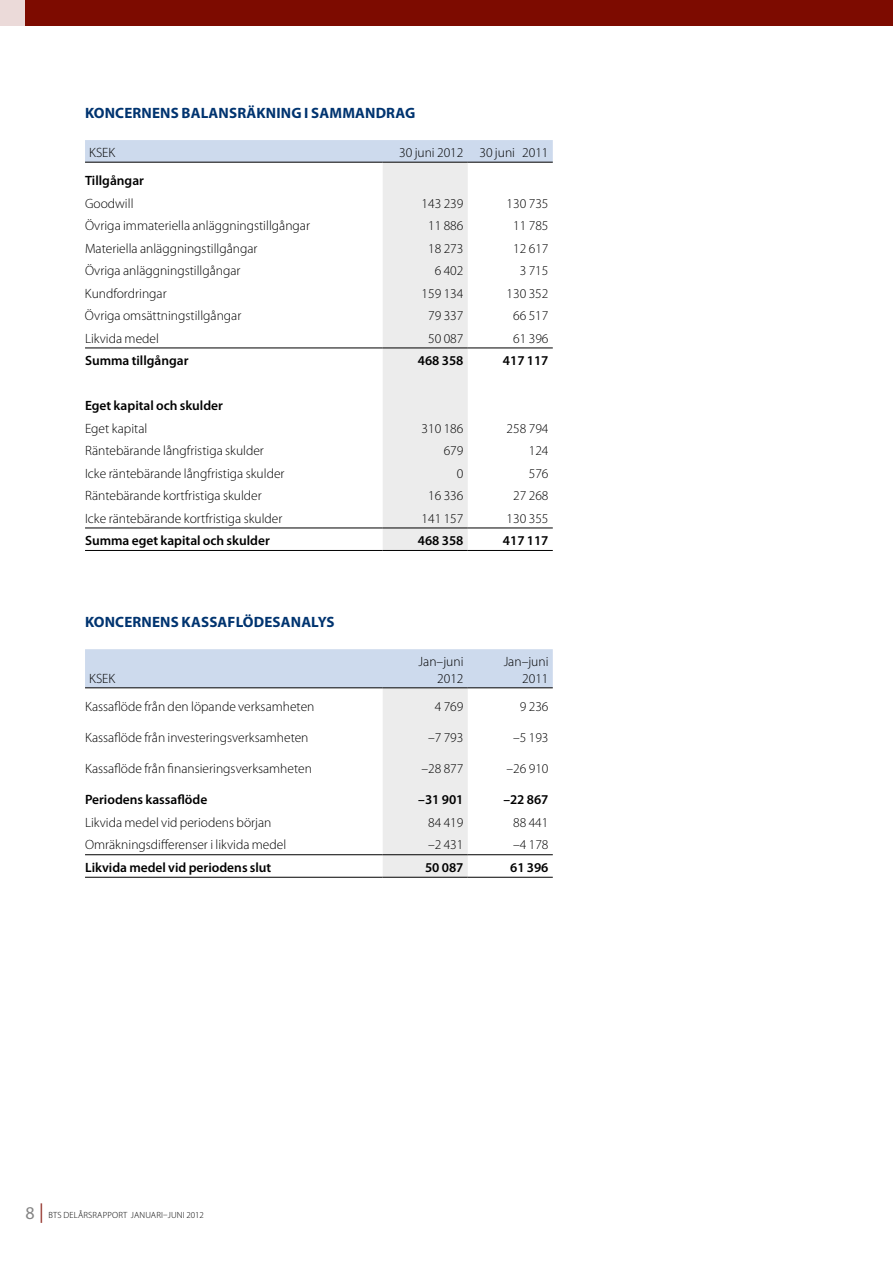
<style>
.page{position:relative;width:893px;height:1263px;background:#fff}
.page>*{position:absolute;margin:0;border:0;box-sizing:border-box;transform-origin:0 0}
.t1{font:700 15px "Myriad Pro";letter-spacing:.01em;color:#003470}
.t2{font:300 13.5px/16.5px "Myriad Pro";color:#000;text-align:right}
.t3{font:600 13.5px "Myriad Pro";color:#000}
.t4{font:300 9px "Myriad Pro";letter-spacing:.02em;color:#000}
.s1{font-weight:400;font-size:18px;color:#848484}
.s2{font-weight:400;font-size:19.5px;color:#94352d}
</style>
<div class="page">
<div style="left:0;top:0;width:26px;height:26px;background:#ebdad9"></div>
<div style="left:26px;top:0;width:867px;height:26px;background:#7d0b00"></div>
<svg style="left:85px;top:140px;width:468px;height:410px"></svg>
<hr style="left:85px;top:162px;width:298px;height:1px;background:#000">
<hr style="left:383px;top:162px;width:85px;height:1px;background:#000">
<hr style="left:468px;top:162px;width:85px;height:1px;background:#000">
<hr style="left:85px;top:348px;width:298px;height:1px;background:#000">
<hr style="left:383px;top:348px;width:85px;height:1px;background:#000">
<hr style="left:468px;top:348px;width:85px;height:1px;background:#000">
<hr style="left:85px;top:528px;width:298px;height:1px;background:#000">
<hr style="left:383px;top:528px;width:85px;height:1px;background:#000">
<hr style="left:468px;top:528px;width:85px;height:1px;background:#000">
<hr style="left:85px;top:550px;width:298px;height:1px;background:#000">
<hr style="left:383px;top:550px;width:85px;height:1px;background:#000">
<hr style="left:468px;top:550px;width:85px;height:1px;background:#000">
<svg style="left:85px;top:649px;width:468px;height:228px"></svg>
<hr style="left:85px;top:687px;width:298px;height:1px;background:#000">
<hr style="left:383px;top:687px;width:85px;height:1px;background:#000">
<hr style="left:468px;top:687px;width:85px;height:1px;background:#000">
<hr style="left:85px;top:854px;width:298px;height:1px;background:#000">
<hr style="left:383px;top:854px;width:85px;height:1px;background:#000">
<hr style="left:468px;top:854px;width:85px;height:1px;background:#000">
<hr style="left:85px;top:877px;width:298px;height:1px;background:#000">
<hr style="left:383px;top:877px;width:85px;height:1px;background:#000">
<hr style="left:468px;top:877px;width:85px;height:1px;background:#000">
<p class="t1" style="left:85px;top:104px;width:332px">KONCERNENS BALANSRÄKNING I SAMMANDRAG</p>
<p class="t2" style="left:89px;top:145px;width:28px">KSEK</p>
<p class="t2" style="left:399px;top:145px;width:151px">30 juni 2012 30 juni 2011</p>
<p class="t3" style="left:85px;top:173px;width:60px">Tillgångar</p>
<p class="t2" style="left:85px;top:195px;width:50px">Goodwill</p>
<p class="t2" style="left:422px;top:195px;width:43px">143 239</p>
<p class="t2" style="left:507px;top:195px;width:43px">130 735</p>
<p class="t2" style="left:85px;top:218px;width:226px">Övriga immateriella anläggningstillgångar</p>
<p class="t2" style="left:428px;top:218px;width:37px">11 886</p>
<p class="t2" style="left:513px;top:218px;width:37px">11 785</p>
<p class="t2" style="left:85px;top:240px;width:174px">Materiella anläggningstillgångar</p>
<p class="t2" style="left:428px;top:240px;width:37px">18 273</p>
<p class="t2" style="left:513px;top:240px;width:37px">12 617</p>
<p class="t2" style="left:85px;top:263px;width:157px">Övriga anläggningstillgångar</p>
<p class="t2" style="left:435px;top:263px;width:30px">6 402</p>
<p class="t2" style="left:520px;top:263px;width:30px">3 715</p>
<p class="t2" style="left:85px;top:285px;width:83px">Kundfordringar</p>
<p class="t2" style="left:422px;top:285px;width:43px">159 134</p>
<p class="t2" style="left:507px;top:285px;width:43px">130 352</p>
<p class="t2" style="left:85px;top:308px;width:158px">Övriga omsättningstillgångar</p>
<p class="t2" style="left:428px;top:308px;width:37px">79 337</p>
<p class="t2" style="left:513px;top:308px;width:37px">66 517</p>
<p class="t2" style="left:85px;top:330px;width:75px">Likvida medel</p>
<p class="t2" style="left:428px;top:330px;width:37px">50 087</p>
<p class="t2" style="left:513px;top:330px;width:37px">61 396</p>
<p class="t3" style="left:85px;top:353px;width:105px">Summa tillgångar</p>
<p class="t3" style="left:418px;top:353px;width:47px">468 358</p>
<p class="t3" style="left:503px;top:353px;width:47px">417 117</p>
<p class="t3" style="left:85px;top:398px;width:139px">Eget kapital och skulder</p>
<p class="t2" style="left:85px;top:420px;width:64px">Eget kapital</p>
<p class="t2" style="left:422px;top:420px;width:43px">310 186</p>
<p class="t2" style="left:507px;top:420px;width:43px">258 794</p>
<p class="t2" style="left:85px;top:443px;width:180px">Räntebärande långfristiga skulder</p>
<p class="t2" style="left:444px;top:443px;width:21px">679</p>
<p class="t2" style="left:529px;top:443px;width:21px">124</p>
<p class="t2" style="left:85px;top:465px;width:201px">Icke räntebärande långfristiga skulder</p>
<p class="t2" style="left:457px;top:465px;width:8px">0</p>
<p class="t2" style="left:529px;top:465px;width:21px">576</p>
<p class="t2" style="left:85px;top:488px;width:178px">Räntebärande kortfristiga skulder</p>
<p class="t2" style="left:428px;top:488px;width:37px">16 336</p>
<p class="t2" style="left:513px;top:488px;width:37px">27 268</p>
<p class="t2" style="left:85px;top:510px;width:199px">Icke räntebärande kortfristiga skulder</p>
<p class="t2" style="left:422px;top:510px;width:43px">141 157</p>
<p class="t2" style="left:507px;top:510px;width:43px">130 355</p>
<p class="t3" style="left:85px;top:533px;width:186px">Summa eget kapital och skulder</p>
<p class="t3" style="left:418px;top:533px;width:47px">468 358</p>
<p class="t3" style="left:503px;top:533px;width:47px">417 117</p>
<p class="t1" style="left:85px;top:613px;width:251px">KONCERNENS KASSAFLÖDESANALYS</p>
<p class="t2" style="left:89px;top:670px;width:28px">KSEK</p>
<p class="t2" style="left:419px;top:654px;width:46px">Jan–juni<br>2012</p>
<p class="t2" style="left:504px;top:654px;width:46px">Jan–juni<br>2011</p>
<p class="t2" style="left:85px;top:699px;width:231px">Kassaflöde från den löpande verksamheten</p>
<p class="t2" style="left:435px;top:699px;width:30px">4 769</p>
<p class="t2" style="left:520px;top:699px;width:30px">9 236</p>
<p class="t2" style="left:85px;top:730px;width:225px">Kassaflöde från investeringsverksamheten</p>
<p class="t2" style="left:428px;top:730px;width:37px">–7 793</p>
<p class="t2" style="left:513px;top:730px;width:37px">–5 193</p>
<p class="t2" style="left:85px;top:761px;width:228px">Kassaflöde från finansieringsverksamheten</p>
<p class="t2" style="left:421px;top:761px;width:44px">–28 877</p>
<p class="t2" style="left:506px;top:761px;width:44px">–26 910</p>
<p class="t3" style="left:85px;top:792px;width:124px">Periodens kassaflöde</p>
<p class="t3" style="left:418px;top:792px;width:47px">–31 901</p>
<p class="t3" style="left:503px;top:792px;width:47px">–22 867</p>
<p class="t2" style="left:85px;top:814px;width:188px">Likvida medel vid periodens början</p>
<p class="t2" style="left:428px;top:814px;width:37px">84 419</p>
<p class="t2" style="left:513px;top:814px;width:37px">88 441</p>
<p class="t2" style="left:85px;top:837px;width:203px">Omräkningsdifferenser i likvida medel</p>
<p class="t2" style="left:428px;top:837px;width:37px">–2 431</p>
<p class="t2" style="left:513px;top:837px;width:37px">–4 178</p>
<p class="t3" style="left:85px;top:860px;width:188px">Likvida medel vid periodens slut</p>
<p class="t3" style="left:425px;top:860px;width:40px">50 087</p>
<p class="t3" style="left:510px;top:860px;width:40px">61 396</p>
<p class="t4" style="left:26px;top:1210px;width:180px"><span class="s1">8</span> <span class="s2">|</span> BTS delårsrapport januari–juni 2012</p>
</div>
